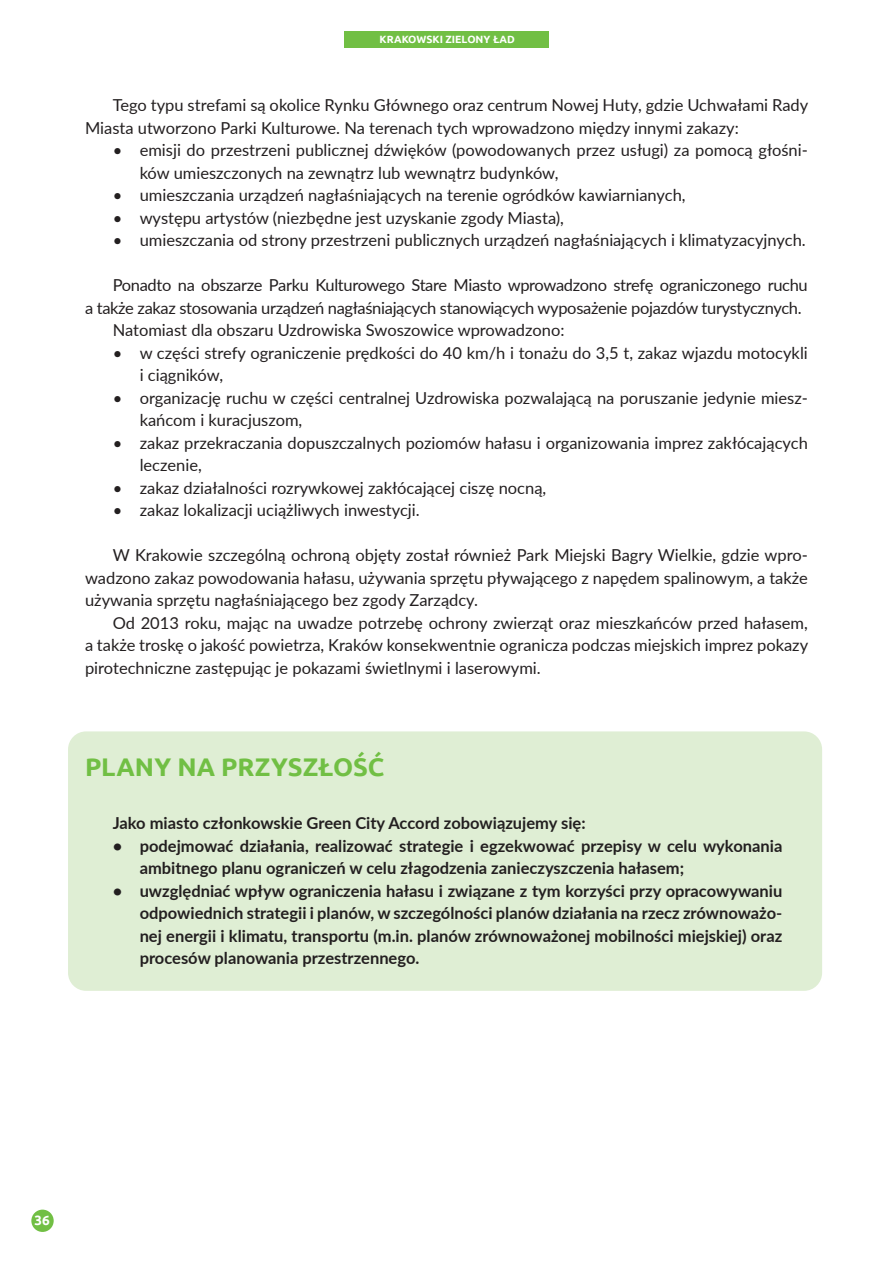
<style>
.page{position:relative;width:893px;height:1263px;background:#fff}
.page>*{position:absolute;margin:0;border:0;box-sizing:border-box;transform-origin:0 0}
.Sródtytuł{font:700 25.5px "Ubuntu";color:#71bf44}
.Tekst{font:16.5px/22.5px "Lato";color:#231f20}
.Tekst-2{font:700 16.5px/22.5px "Lato";color:#231f20}
.Tekst-3{font:16.5px/22.5px "Lato";letter-spacing:-.02em;color:#231f20}
.t1{font:700 13.5px "Ubuntu";color:#fff}
.t2{font:700 10.5px "Ubuntu";color:#fff}
</style>
<div class="page">
<div style="left:344px;top:31px;width:205px;height:16px;background:#71bf44"></div>
<div style="left:31px;top:1209px;width:23px;height:23px;background:#71bf44;border-radius:50%"></div>
<div style="left:68px;top:731px;width:754px;height:260px;background:#dfeed4;border-radius:18px"></div>
<p class="t2" style="left:380px;top:33px;width:137px">KRAKOWSKI ZIELONY ŁAD</p>
<p class="Tekst" style="left:85px;top:93px;width:725px;text-indent:28px">Tego typu strefami są okolice Rynku Głównego oraz centrum Nowej Huty, gdzie Uchwałami Rady<br>Miasta utworzono Parki Kulturowe. Na terenach tych wprowadzono między innymi zakazy:</p>
<p class="Tekst" style="left:140px;top:138px;width:670px;text-indent:-27px">• emisji do przestrzeni publicznej dźwięków (powodowanych przez usługi) za pomocą głośni&shy;ków umieszczonych na zewnątrz lub wewnątrz budynków,</p>
<p class="Tekst" style="left:113px;top:183px;width:574px">• umieszczania urządzeń nagłaśniających na terenie ogródków kawiarnianych,</p>
<p class="Tekst" style="left:113px;top:206px;width:453px">• występu artystów (niezbędne jest uzyskanie zgody Miasta),</p>
<p class="Tekst" style="left:113px;top:228px;width:695px">• umieszczania od strony przestrzeni publicznych urządzeń nagłaśniających i klimatyzacyjnych.</p>
<p class="Tekst-3" style="left:85px;top:273px;width:724px;text-indent:28px">Ponadto na obszarze Parku Kulturowego Stare Miasto wprowadzono strefę ograniczonego ruchu a także zakaz stosowania urządzeń nagłaśniających stanowiących wyposażenie pojazdów turystycznych.</p>
<p class="Tekst" style="left:113px;top:318px;width:453px">Natomiast dla obszaru Uzdrowiska Swoszowice wprowadzono:</p>
<p class="Tekst" style="left:140px;top:341px;width:670px;text-indent:-27px">• w części strefy ograniczenie prędkości do 40 km/h i tonażu do 3,5 t, zakaz wjazdu motocykli i ciągników,</p>
<p class="Tekst" style="left:140px;top:386px;width:670px;text-indent:-27px">• organizację ruchu w części centralnej Uzdrowiska pozwalającą na poruszanie jedynie miesz&shy;kańcom i kuracjuszom,</p>
<p class="Tekst" style="left:140px;top:431px;width:670px;text-indent:-27px">• zakaz przekraczania dopuszczalnych poziomów hałasu i organizowania imprez zakłócających leczenie,</p>
<p class="Tekst" style="left:113px;top:476px;width:435px">• zakaz działalności rozrywkowej zakłócającej ciszę nocną,</p>
<p class="Tekst" style="left:113px;top:498px;width:309px">• zakaz lokalizacji uciążliwych inwestycji.</p>
<p class="Tekst" style="left:85px;top:543px;width:724px;text-align:justify;text-indent:28px">W Krakowie szczególną ochroną objęty został również Park Miejski Bagry Wielkie, gdzie wpro&shy;wadzono zakaz powodowania hałasu, używania sprzętu pływającego z napędem spalinowym, a także używania sprzętu nagłaśniającego bez zgody Zarządcy.</p>
<p class="Tekst" style="left:85px;top:611px;width:725px;text-align:justify;text-indent:28px">Od 2013 roku, mając na uwadze potrzebę ochrony zwierząt oraz mieszkańców przed hałasem, a także troskę o jakość powietrza, Kraków konsekwentnie ogranicza podczas miejskich imprez pokazy pirotechniczne zastępując je pokazami świetlnymi i laserowymi.</p>
<p class="Sródtytuł" style="left:85px;top:751px;width:301px">PLANY NA PRZYSZŁOŚĆ</p>
<p class="Tekst-2" style="left:113px;top:811px;width:474px">Jako miasto członkowskie Green City Accord zobowiązujemy się:</p>
<p class="Tekst-2" style="left:140px;top:834px;width:644px;text-indent:-27px">• podejmować działania, realizować strategie i egzekwować przepisy w celu wykonania ambitnego planu ograniczeń w celu złagodzenia zanieczyszczenia hałasem;</p>
<p class="Tekst-2" style="left:140px;top:879px;width:644px;text-align:justify;text-indent:-27px">• uwzględniać wpływ ograniczenia hałasu i związane z tym korzyści przy opracowywaniu odpowiednich strategii i planów, w szczególności planów działania na rzecz zrównoważo&shy;nej energii i klimatu, transportu (m.in. planów zrównoważonej mobilności miejskiej) oraz procesów planowania przestrzennego.</p>
<p class="t1" style="left:35px;top:1212px;width:17px">36</p>
</div>
